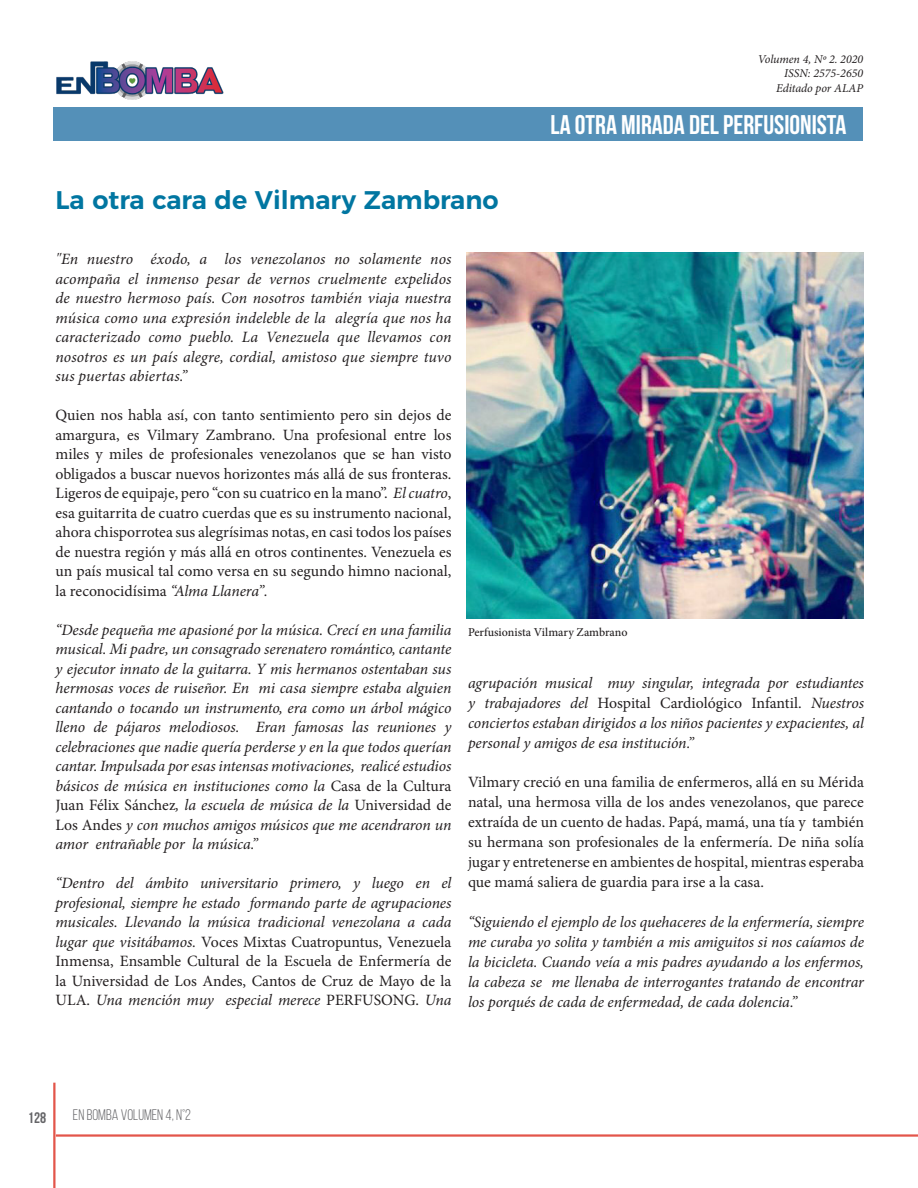
<style>
.page{position:relative;width:918px;height:1188px;background:#fff}
.page>*{position:absolute;margin:0;border:0;box-sizing:border-box;transform-origin:0 0}
.t1{font:27px "Bebas Neue";color:#fff}
.t2{font:600 25.5px "Montserrat";color:#0176a1}
.t3{font:italic 15.75px/19.5px "Minion Pro";letter-spacing:-.005em;color:#231f20;text-align:justify}
.t4{font:15.75px/19.5px "Minion Pro";color:#231f20;text-align:justify}
.t5{font:15.3px "Bebas Neue";color:#656568}
.t6{font:15.3px "Bebas Neue";color:#656568}
.t7{font:italic 12px/14.4px "Minion Pro";color:#231f20;text-align:right}
.t8{font:500 12px "Minion Pro";color:#231f20}
.s1{font-style:italic}
.s2{font-style:normal}
</style>
<div class="page">
<hr style="left:56px;top:1134px;width:862px;height:3px;background:#e3554a">
<hr style="left:53px;top:1083px;width:3px;height:105px;background:#e3554a">
<div style="left:53px;top:107px;width:810px;height:33px;background:#5490b8"></div>
<img style="left:56px;top:61px;width:168px;height:39px">
<img style="left:467px;top:253px;width:396px;height:365px">
<p class="t7" style="left:758px;top:52px;width:107px">Volumen 4, Nº 2. 2020<br>ISSN: 2575-2650</p>
<p class="t7" style="left:776px;top:80px;width:89px">Editado por ALAP</p>
<p class="t2" style="left:55px;top:179px;width:445px">La otra cara de Vilmary Zambrano</p>
<p class="t1" style="left:551px;top:110px;width:297px">LA OTRA MIRADA DEL PERFUSIONISTA</p>
<p class="t3" style="left:55px;top:249px;width:398px">"En nuestro éxodo, a los venezolanos no solamente nos acompaña el inmenso pesar de vernos cruelmente expelidos de nuestro hermoso país. Con nosotros también viaja nuestra música como una expresión indeleble de la alegría que nos ha caracterizado como pueblo. La Venezuela que llevamos con nosotros es un país alegre, cordial, amistoso que siempre tuvo sus puertas abiertas.”</p>
<p class="t4" style="left:55px;top:405px;width:398px">Quien nos habla así, con tanto sentimiento pero sin dejos de amargura, es Vilmary Zambrano. Una profesional entre los miles y miles de profesionales venezolanos que se han visto obligados a buscar nuevos horizontes más allá de sus fronteras.<br>Ligeros de equipaje, pero “con su cuatrico en la mano”. <span class="s1">El cuatro</span>, esa guitarrita de cuatro cuerdas que es su instrumento nacional, ahora chisporrotea sus alegrísimas notas, en casi todos los países de nuestra región y más allá en otros continentes. Venezuela es un país musical tal como versa en su segundo himno nacional, la reconocidísima <span class="s1">“Alma Llanera”.</span></p>
<p class="t3" style="left:55px;top:620px;width:398px">“Desde pequeña me apasioné por la música. Crecí en una familia musical. Mi padre, un consagrado serenatero romántico, cantante y ejecutor innato de la guitarra. Y mis hermanos ostentaban sus hermosas voces de ruiseñor. En mi casa siempre estaba alguien cantando o tocando un instrumento, era como un árbol mágico lleno de pájaros melodiosos. Eran famosas las reuniones y celebraciones que nadie quería perderse y en la que todos querían cantar. Impulsada por esas intensas motivaciones, realicé estudios básicos de música en instituciones como la <span class="s2">Casa de la Cultura Juan Félix Sánchez</span>, la escuela de música de la <span class="s2">Universidad de Los Andes</span> y con muchos amigos músicos que me acendraron un amor entrañable por la música.”</p>
<p class="t3" style="left:55px;top:873px;width:398px">“Dentro del ámbito universitario primero, y luego en el profesional, siempre he estado formando parte de agrupaciones musicales. Llevando la música tradicional venezolana a cada lugar que visitábamos. <span class="s2">Voces Mixtas Cuatropuntus, Venezuela Inmensa, Ensamble Cultural de la Escuela de Enfermería de la Universidad de Los Andes, Cantos de Cruz de Mayo de la ULA.</span> Una mención muy especial merece <span class="s2">PERFUSONG.</span> Una</p>
<p class="t8" style="left:468px;top:624px;width:161px">Perfusionista Vilmary Zambrano</p>
<p class="t3" style="left:468px;top:673px;width:398px;line-height:20px">agrupación musical muy singular, integrada por estudiantes y trabajadores del <span class="s2">Hospital Cardiológico Infantil.</span> Nuestros conciertos estaban dirigidos a los niños pacientes y expacientes, al personal y amigos de esa institución.”</p>
<p class="t4" style="left:468px;top:772px;width:398px;line-height:20px">Vilmary creció en una familia de enfermeros, allá en su Mérida natal, una hermosa villa de los andes venezolanos, que parece extraída de un cuento de hadas. Papá, mamá, una tía y también su hermana son profesionales de la enfermería. De niña solía jugar y entretenerse en ambientes de hospital, mientras esperaba que mamá saliera de guardia para irse a la casa.</p>
<p class="t3" style="left:468px;top:912px;width:398px;line-height:20px">“Siguiendo el ejemplo de los quehaceres de la enfermería, siempre me curaba yo solita y también a mis amiguitos si nos caíamos de la bicicleta. Cuando veía a mis padres ayudando a los enfermos, la cabeza se me llenaba de interrogantes tratando de encontrar los porqués de cada de enfermedad, de cada dolencia.”</p>
<p class="t6" style="left:28px;top:1109px;width:20px">128</p>
<p class="t5" style="left:73px;top:1106px;width:120px">EN BOMBA VOLUMEN 4, N°2</p>
</div>
